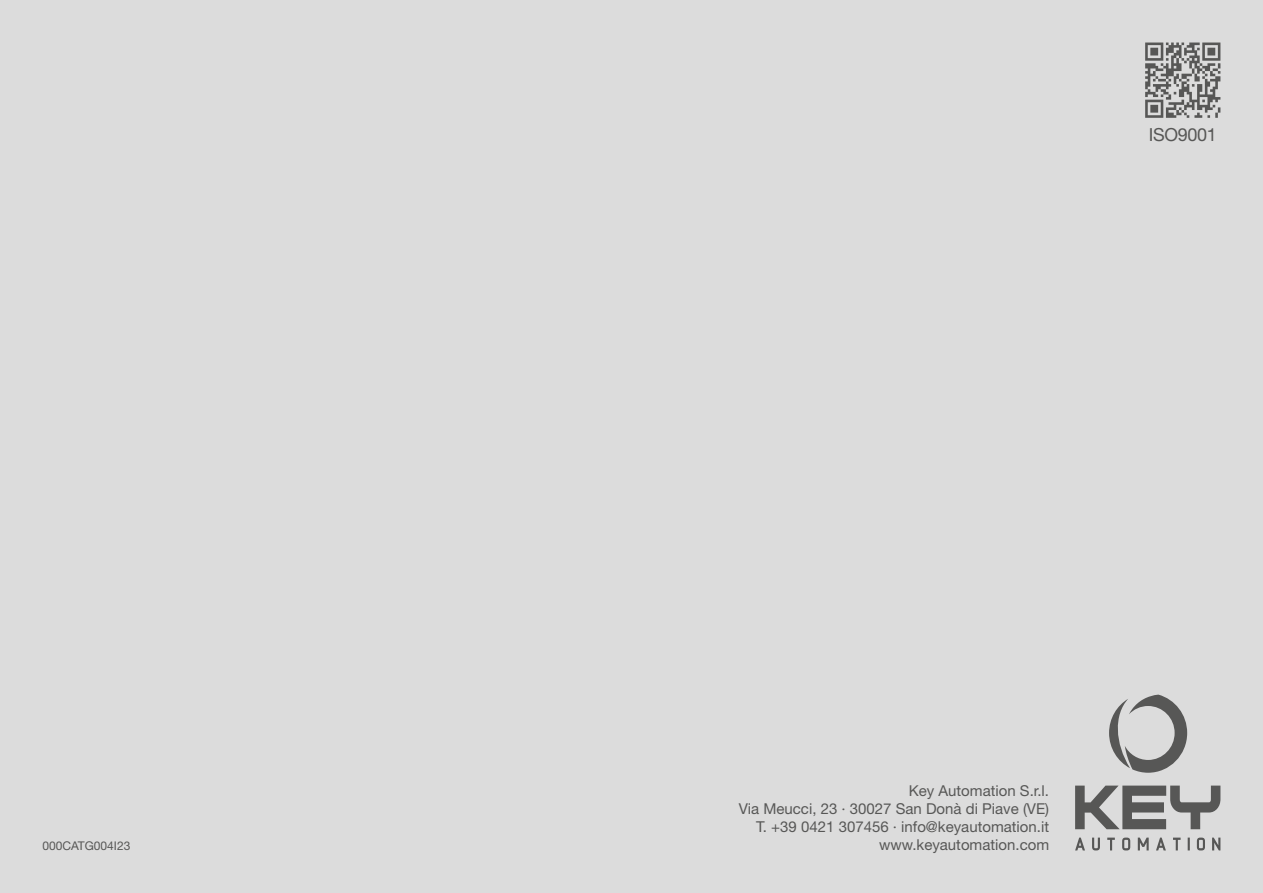
<style>
.page{position:relative;width:1263px;height:893px;background:#dcdcdc}
.page>*{position:absolute;margin:0;border:0;box-sizing:border-box;transform-origin:0 0}
.t1{font:18px "Helvetica Neue LT Std";letter-spacing:-.02em;color:#575756}
.t2{font:15px/18px "Helvetica Neue LT Std";color:#575756;text-align:right}
.t3{font:12px "Helvetica Neue LT Std";color:#575756}
</style>
<div class="page">
<svg style="left:1145px;top:43px;width:75px;height:75px"></svg>
<svg style="left:1075px;top:786px;width:145px;height:43px"></svg>
<svg style="left:1075px;top:838px;width:145px;height:12px"></svg>
<svg style="left:1109px;top:695px;width:78px;height:78px"></svg>
<p class="t3" style="left:43px;top:839px;width:89px">000CATG004I23</p>
<p class="t1" style="left:1149px;top:124px;width:69px">ISO9001</p>
<p class="t2" style="left:739px;top:782px;width:312px">Key Automation S.r.l.<br>Via Meucci, 23 · 30027 San Donà di Piave (VE)<br>T. +39 0421 307456 · info@keyautomation.it www.keyautomation.com</p>
</div>
